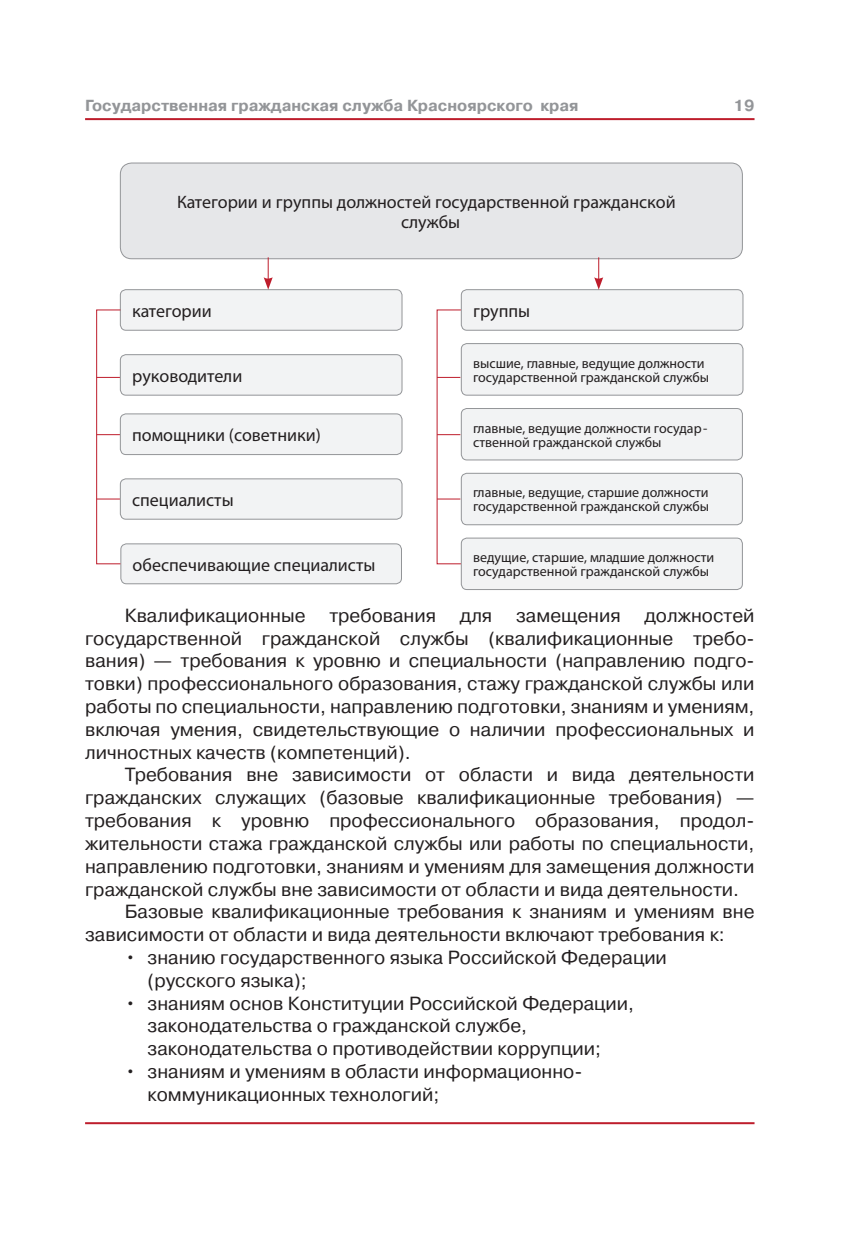
<style>
.page{position:relative;width:868px;height:1248px;background:#fff}
.page>*{position:absolute;margin:0;border:0;box-sizing:border-box;transform-origin:0 0}
.t1{font:19px/22.8px "Pragmatica C";color:#231f20}
.t2{font:18px/20px "Pragmatica Light C";color:#231f20;text-align:center}
.t3{font:700 16px "Pragmatica C";color:#939598}
.t4{font:14px/14px "Pragmatica Light C";color:#231f20}
</style>
<div class="page">
<hr style="left:85px;top:118px;width:669px;height:2px;background:#be1d2c">
<hr style="left:85px;top:1122px;width:669px;height:2px;background:#be1d2c">
<div style="left:120px;top:163px;width:622px;height:96px;background:#e6e7e9;border-radius:11px"></div>
<div style="left:120px;top:163px;width:622px;height:96px;border:1px solid #939598;border-radius:11px"></div>
<div style="left:120px;top:290px;width:282px;height:40px;background:#f2f3f4;border-radius:6px"></div>
<div style="left:120px;top:289px;width:282px;height:41px;border:1px solid #939598;border-radius:6px"></div>
<div style="left:461px;top:290px;width:281px;height:40px;background:#f2f3f4;border-radius:6px"></div>
<div style="left:461px;top:289px;width:282px;height:41px;border:1px solid #939598;border-radius:6px"></div>
<div style="left:461px;top:343px;width:281px;height:52px;background:#f2f3f4;border-radius:6px"></div>
<div style="left:461px;top:343px;width:282px;height:52px;border:1px solid #939598;border-radius:6px"></div>
<div style="left:461px;top:408px;width:281px;height:52px;background:#f2f3f4;border-radius:6px"></div>
<div style="left:461px;top:408px;width:281px;height:52px;border:1px solid #939598;border-radius:6px"></div>
<div style="left:461px;top:473px;width:281px;height:51px;background:#f2f3f4;border-radius:6px"></div>
<div style="left:461px;top:473px;width:281px;height:52px;border:1px solid #939598;border-radius:6px"></div>
<div style="left:461px;top:538px;width:281px;height:51px;background:#f2f3f4;border-radius:6px"></div>
<div style="left:461px;top:537px;width:281px;height:53px;border:1px solid #939598;border-radius:6px"></div>
<div style="left:120px;top:354px;width:282px;height:41px;background:#f2f3f4;border-radius:6px"></div>
<div style="left:120px;top:354px;width:282px;height:41px;border:1px solid #939598;border-radius:6px"></div>
<div style="left:120px;top:414px;width:282px;height:40px;background:#f2f3f4;border-radius:6px"></div>
<div style="left:120px;top:413px;width:282px;height:42px;border:1px solid #939598;border-radius:6px"></div>
<div style="left:120px;top:479px;width:282px;height:40px;background:#f2f3f4;border-radius:6px"></div>
<div style="left:120px;top:478px;width:282px;height:41px;border:1px solid #939598;border-radius:6px"></div>
<div style="left:121px;top:544px;width:280px;height:39px;background:#f2f3f4;border-radius:6px"></div>
<div style="left:120px;top:543px;width:282px;height:41px;border:1px solid #939598;border-radius:6px"></div>
<div style="left:96px;top:309px;width:25px;height:255px;border:1px solid #be1d2c"></div>
<svg style="left:97px;top:498px;width:23px;height:1px"></svg>
<svg style="left:437px;top:498px;width:23px;height:1px"></svg>
<svg style="left:97px;top:434px;width:23px;height:1px"></svg>
<svg style="left:437px;top:434px;width:23px;height:1px"></svg>
<svg style="left:97px;top:377px;width:23px;height:1px"></svg>
<svg style="left:437px;top:377px;width:23px;height:1px"></svg>
<svg style="left:263px;top:257px;width:10px;height:32px"></svg>
<svg style="left:594px;top:257px;width:9px;height:32px"></svg>
<p class="t3" style="left:85px;top:96px;width:495px">Государственная гражданская служба Красноярского края</p>
<p class="t3" style="left:733px;top:96px;width:22px">19</p>
<p class="t2" style="left:177px;top:191px;width:500px">Категории и группы должностей государственной гражданской службы</p>
<p class="t2" style="left:132px;top:300px;width:81px">категории</p>
<p class="t2" style="left:473px;top:300px;width:59px">группы</p>
<p class="t4" style="left:473px;top:356px;width:238px">высшие, главные, ведущие должности государственной гражданской службы</p>
<p class="t2" style="left:132px;top:365px;width:112px">руководители</p>
<p class="t2" style="left:132px;top:425px;width:190px">помощники (советники)</p>
<p class="t2" style="left:132px;top:489px;width:103px">специалисты</p>
<p class="t2" style="left:133px;top:554px;width:244px">обеспечивающие специалисты</p>
<p class="t4" style="left:473px;top:420px;width:236px">главные, ведущие должности государ&shy;ственной гражданской службы</p>
<p class="t4" style="left:473px;top:485px;width:238px">главные, ведущие, старшие должности государственной гражданской службы</p>
<p class="t4" style="left:473px;top:550px;width:242px">ведущие, старшие, младшие должности государственной гражданской службы</p>
<p class="t1" style="left:125px;top:604px;width:182px">Квалификационные</p>
<p class="t1" style="left:329px;top:604px;width:108px">требования</p>
<p class="t1" style="left:460px;top:604px;width:34px">для</p>
<p class="t1" style="left:516px;top:604px;width:106px">замещения</p>
<p class="t1" style="left:85px;top:604px;width:670px;text-align:justify;text-indent:559px">должностей государственной гражданской службы (квалификационные требо&shy;вания) — требования к уровню и специальности (направлению подго&shy;товки) профессионального образования, стажу гражданской службы или работы по специальности, направлению подготовки, знаниям и умениям, включая умения, свидетельствующие о наличии профессиональных и личностных качеств (компетенций).</p>
<p class="t1" style="left:125px;top:763px;width:631px">Требования вне зависимости от области и вида деятельности</p>
<p class="t1" style="left:85px;top:786px;width:670px">гражданских служащих (базовые квалификационные требования) —</p>
<p class="t1" style="left:85px;top:809px;width:670px">требования к уровню профессионального образования, продол-</p>
<p class="t1" style="left:85px;top:832px;width:670px">жительности стажа гражданской службы или работы по специальности,</p>
<p class="t1" style="left:85px;top:854px;width:670px">направлению подготовки, знаниям и умениям для замещения должности</p>
<p class="t1" style="left:85px;top:877px;width:655px">гражданской службы вне зависимости от области и вида деятельности.</p>
<p class="t1" style="left:125px;top:900px;width:631px">Базовые квалификационные требования к знаниям и умениям вне</p>
<p class="t1" style="left:85px;top:923px;width:641px">зависимости от области и вида деятельности включают требования к:</p>
<p class="t1" style="left:147px;top:946px;width:521px;text-indent:-23px">• знанию государственного языка Российской Федерации (русского языка);</p>
<p class="t1" style="left:147px;top:991px;width:488px;text-indent:-23px">• знаниям основ Конституции Российской Федерации, законодательства о гражданской службе, законодательства о противодействии коррупции;</p>
<p class="t1" style="left:147px;top:1060px;width:436px;text-indent:-23px">• знаниям и умениям в области информационно&shy;коммуникационных технологий;</p>
</div>
